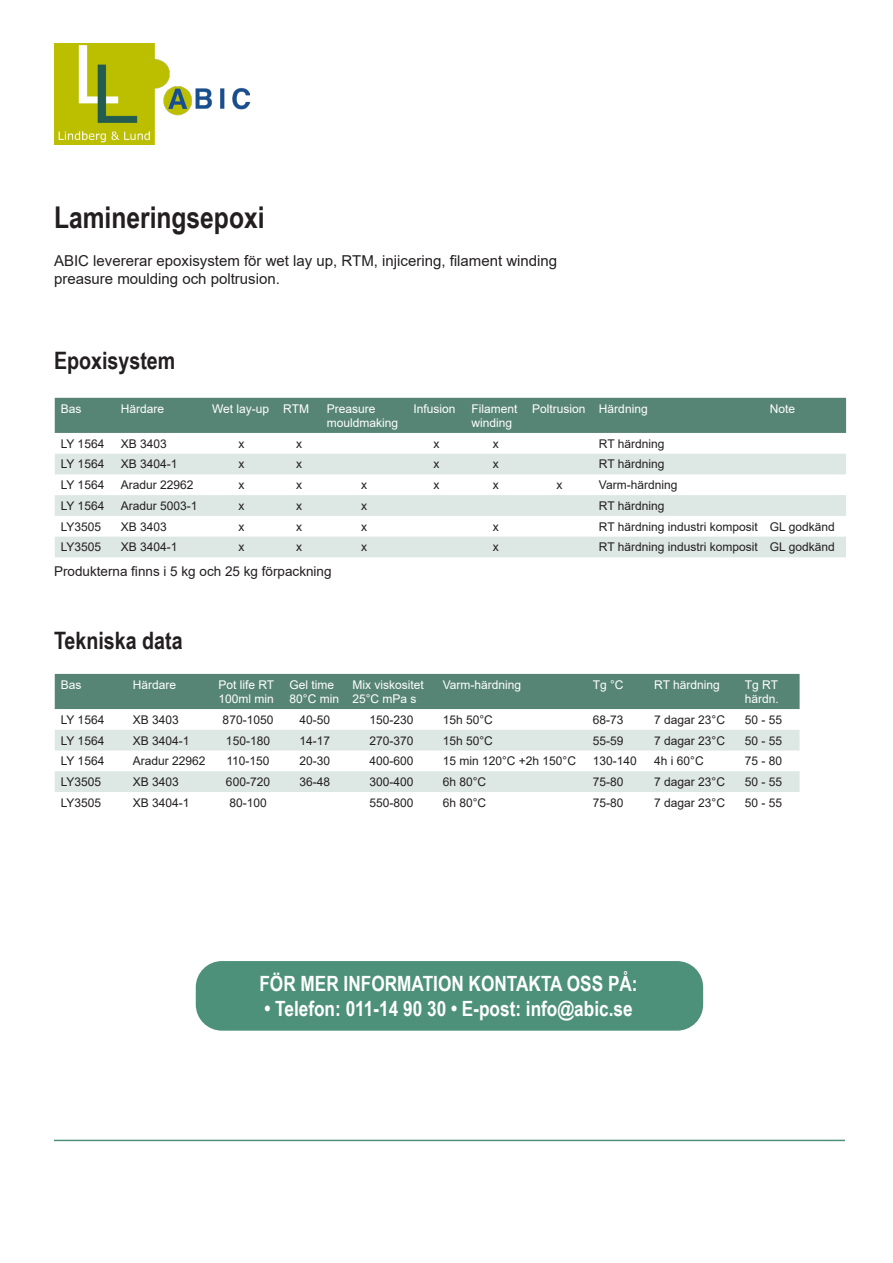
<style>
.page{position:relative;width:893px;height:1263px;background:#fff}
.page>*{position:absolute;margin:0;border:0;box-sizing:border-box;transform-origin:0 0}
.t1{font:700 30px "Arial Narrow";color:#231f20}
.t2{font:700 24px "Arial Narrow";color:#231f20}
.t3{font:700 21px "Arial Narrow";color:#fff}
.t4{font:15px/18px "Arial";color:#231f20}
.t5{font:13.5px "Arial";color:#231f20}
.Allmänt_styckeformat{font:12px "Arial";color:#231f20}
.Allmänt_styckeformat-2{font:12px/14.4px "Arial";color:#fff}
</style>
<div class="page">
<div style="left:55px;top:674px;width:745px;height:35px;background:#578575"></div>
<svg style="left:55px;top:730px;width:745px;height:62px;fill:#dde7e3"></svg>
<div style="left:55px;top:398px;width:791px;height:35px;background:#578575"></div>
<svg style="left:55px;top:454px;width:791px;height:103px;fill:#dde7e3"></svg>
<div style="left:197px;top:962px;width:505px;height:68px;background:#4d917a;border-radius:25px"></div>
<div style="left:196px;top:961px;width:507px;height:70px;border:2px solid #4d917a;border-radius:25px"></div>
<hr style="left:54px;top:1140px;width:791px;height:1px;background:#4d917a">
<img style="left:54px;top:44px;width:196px;height:100px">
<p class="t1" style="left:54px;top:195px;width:212px">Lamineringsepoxi</p>
<p class="t4" style="left:54px;top:252px;width:505px">ABIC levererar epoxisystem för wet lay up, RTM, injicering, filament winding preasure moulding och poltrusion.</p>
<p class="t2" style="left:54px;top:343px;width:123px">Epoxisystem</p>
<p class="Allmänt_styckeformat-2" style="left:61px;top:401px;width:22px">Bas</p>
<p class="Allmänt_styckeformat-2" style="left:121px;top:401px;width:45px">Härdare</p>
<p class="Allmänt_styckeformat-2" style="left:212px;top:401px;width:59px">Wet lay-up</p>
<p class="Allmänt_styckeformat-2" style="left:283px;top:401px;width:27px">RTM</p>
<p class="Allmänt_styckeformat-2" style="left:327px;top:401px;width:73px">Preasure mouldmaking</p>
<p class="Allmänt_styckeformat-2" style="left:413px;top:401px;width:44px">Infusion</p>
<p class="Allmänt_styckeformat-2" style="left:471px;top:401px;width:48px">Filament winding</p>
<p class="Allmänt_styckeformat-2" style="left:532px;top:401px;width:55px">Poltrusion</p>
<p class="Allmänt_styckeformat-2" style="left:599px;top:401px;width:50px">Härdning</p>
<p class="Allmänt_styckeformat-2" style="left:770px;top:401px;width:27px">Note</p>
<p class="Allmänt_styckeformat" style="left:61px;top:435px;width:45px">LY 1564</p>
<p class="Allmänt_styckeformat" style="left:121px;top:435px;width:48px">XB 3403</p>
<p class="Allmänt_styckeformat" style="left:239px;top:435px;width:7px">x</p>
<p class="Allmänt_styckeformat" style="left:296px;top:435px;width:7px">x</p>
<p class="Allmänt_styckeformat" style="left:433px;top:435px;width:7px">x</p>
<p class="Allmänt_styckeformat" style="left:493px;top:435px;width:7px">x</p>
<p class="Allmänt_styckeformat" style="left:599px;top:435px;width:67px">RT härdning</p>
<p class="Allmänt_styckeformat" style="left:61px;top:456px;width:45px">LY 1564</p>
<p class="Allmänt_styckeformat" style="left:121px;top:456px;width:58px">XB 3404-1</p>
<p class="Allmänt_styckeformat" style="left:239px;top:456px;width:7px">x</p>
<p class="Allmänt_styckeformat" style="left:296px;top:456px;width:7px">x</p>
<p class="Allmänt_styckeformat" style="left:433px;top:456px;width:7px">x</p>
<p class="Allmänt_styckeformat" style="left:493px;top:456px;width:7px">x</p>
<p class="Allmänt_styckeformat" style="left:599px;top:456px;width:67px">RT härdning</p>
<p class="Allmänt_styckeformat" style="left:61px;top:477px;width:45px">LY 1564</p>
<p class="Allmänt_styckeformat" style="left:121px;top:477px;width:74px">Aradur 22962</p>
<p class="Allmänt_styckeformat" style="left:239px;top:477px;width:7px">x</p>
<p class="Allmänt_styckeformat" style="left:296px;top:477px;width:7px">x</p>
<p class="Allmänt_styckeformat" style="left:361px;top:477px;width:7px">x</p>
<p class="Allmänt_styckeformat" style="left:433px;top:477px;width:7px">x</p>
<p class="Allmänt_styckeformat" style="left:493px;top:477px;width:7px">x</p>
<p class="Allmänt_styckeformat" style="left:556px;top:477px;width:7px">x</p>
<p class="Allmänt_styckeformat" style="left:599px;top:477px;width:80px">Varm-härdning</p>
<p class="Allmänt_styckeformat" style="left:61px;top:497px;width:45px">LY 1564</p>
<p class="Allmänt_styckeformat" style="left:121px;top:497px;width:78px">Aradur 5003-1</p>
<p class="Allmänt_styckeformat" style="left:239px;top:497px;width:7px">x</p>
<p class="Allmänt_styckeformat" style="left:296px;top:497px;width:7px">x</p>
<p class="Allmänt_styckeformat" style="left:361px;top:497px;width:7px">x</p>
<p class="Allmänt_styckeformat" style="left:599px;top:497px;width:67px">RT härdning</p>
<p class="Allmänt_styckeformat" style="left:61px;top:518px;width:42px">LY3505</p>
<p class="Allmänt_styckeformat" style="left:121px;top:518px;width:48px">XB 3403</p>
<p class="Allmänt_styckeformat" style="left:239px;top:518px;width:7px">x</p>
<p class="Allmänt_styckeformat" style="left:296px;top:518px;width:7px">x</p>
<p class="Allmänt_styckeformat" style="left:361px;top:518px;width:7px">x</p>
<p class="Allmänt_styckeformat" style="left:493px;top:518px;width:7px">x</p>
<p class="Allmänt_styckeformat" style="left:599px;top:518px;width:160px">RT härdning industri komposit</p>
<p class="Allmänt_styckeformat" style="left:770px;top:518px;width:66px">GL godkänd</p>
<p class="Allmänt_styckeformat" style="left:61px;top:539px;width:42px">LY3505</p>
<p class="Allmänt_styckeformat" style="left:121px;top:539px;width:58px">XB 3404-1</p>
<p class="Allmänt_styckeformat" style="left:239px;top:539px;width:7px">x</p>
<p class="Allmänt_styckeformat" style="left:296px;top:539px;width:7px">x</p>
<p class="Allmänt_styckeformat" style="left:361px;top:539px;width:7px">x</p>
<p class="Allmänt_styckeformat" style="left:493px;top:539px;width:7px">x</p>
<p class="Allmänt_styckeformat" style="left:599px;top:539px;width:160px">RT härdning industri komposit</p>
<p class="Allmänt_styckeformat" style="left:770px;top:539px;width:66px">GL godkänd</p>
<p class="t5" style="left:54px;top:562px;width:279px">Produkterna finns i 5 kg och 25 kg förpackning</p>
<p class="t2" style="left:54px;top:622px;width:130px">Tekniska data</p>
<p class="Allmänt_styckeformat-2" style="left:61px;top:677px;width:22px">Bas</p>
<p class="Allmänt_styckeformat-2" style="left:133px;top:677px;width:45px">Härdare</p>
<p class="Allmänt_styckeformat-2" style="left:218px;top:677px;width:57px">Pot life RT<br>100ml min</p>
<p class="Allmänt_styckeformat-2" style="left:290px;top:677px;width:51px">Gel time<br>80°C min</p>
<p class="Allmänt_styckeformat-2" style="left:352px;top:677px;width:73px">Mix viskositet<br>25°C mPa s</p>
<p class="Allmänt_styckeformat-2" style="left:443px;top:677px;width:80px">Varm-härdning</p>
<p class="Allmänt_styckeformat-2" style="left:593px;top:677px;width:32px">Tg °C</p>
<p class="Allmänt_styckeformat-2" style="left:654px;top:677px;width:67px">RT härdning</p>
<p class="Allmänt_styckeformat-2" style="left:745px;top:677px;width:36px">Tg RT härdn.</p>
<p class="Allmänt_styckeformat" style="left:61px;top:711px;width:45px">LY 1564</p>
<p class="Allmänt_styckeformat" style="left:133px;top:711px;width:48px">XB 3403</p>
<p class="Allmänt_styckeformat" style="left:223px;top:711px;width:52px">870-1050</p>
<p class="Allmänt_styckeformat" style="left:300px;top:711px;width:32px">40-50</p>
<p class="Allmänt_styckeformat" style="left:369px;top:711px;width:46px">150-230</p>
<p class="Allmänt_styckeformat" style="left:443px;top:711px;width:52px">15h 50°C</p>
<p class="Allmänt_styckeformat" style="left:593px;top:711px;width:32px">68-73</p>
<p class="Allmänt_styckeformat" style="left:654px;top:711px;width:72px">7 dagar 23°C</p>
<p class="Allmänt_styckeformat" style="left:745px;top:711px;width:39px">50 - 55</p>
<p class="Allmänt_styckeformat" style="left:61px;top:732px;width:45px">LY 1564</p>
<p class="Allmänt_styckeformat" style="left:133px;top:732px;width:58px">XB 3404-1</p>
<p class="Allmänt_styckeformat" style="left:226px;top:732px;width:46px">150-180</p>
<p class="Allmänt_styckeformat" style="left:300px;top:732px;width:32px">14-17</p>
<p class="Allmänt_styckeformat" style="left:369px;top:732px;width:46px">270-370</p>
<p class="Allmänt_styckeformat" style="left:443px;top:732px;width:52px">15h 50°C</p>
<p class="Allmänt_styckeformat" style="left:593px;top:732px;width:32px">55-59</p>
<p class="Allmänt_styckeformat" style="left:654px;top:732px;width:72px">7 dagar 23°C</p>
<p class="Allmänt_styckeformat" style="left:745px;top:732px;width:39px">50 - 55</p>
<p class="Allmänt_styckeformat" style="left:61px;top:753px;width:45px">LY 1564</p>
<p class="Allmänt_styckeformat" style="left:133px;top:753px;width:74px">Aradur 22962</p>
<p class="Allmänt_styckeformat" style="left:226px;top:753px;width:45px">110-150</p>
<p class="Allmänt_styckeformat" style="left:300px;top:753px;width:32px">20-30</p>
<p class="Allmänt_styckeformat" style="left:369px;top:753px;width:46px">400-600</p>
<p class="Allmänt_styckeformat" style="left:443px;top:753px;width:135px">15 min 120°C +2h 150°C</p>
<p class="Allmänt_styckeformat" style="left:593px;top:753px;width:46px">130-140</p>
<p class="Allmänt_styckeformat" style="left:654px;top:753px;width:51px">4h i 60°C</p>
<p class="Allmänt_styckeformat" style="left:745px;top:753px;width:39px">75 - 80</p>
<p class="Allmänt_styckeformat" style="left:61px;top:773px;width:42px">LY3505</p>
<p class="Allmänt_styckeformat" style="left:133px;top:773px;width:48px">XB 3403</p>
<p class="Allmänt_styckeformat" style="left:226px;top:773px;width:46px">600-720</p>
<p class="Allmänt_styckeformat" style="left:300px;top:773px;width:32px">36-48</p>
<p class="Allmänt_styckeformat" style="left:369px;top:773px;width:46px">300-400</p>
<p class="Allmänt_styckeformat" style="left:443px;top:773px;width:45px">6h 80°C</p>
<p class="Allmänt_styckeformat" style="left:593px;top:773px;width:32px">75-80</p>
<p class="Allmänt_styckeformat" style="left:654px;top:773px;width:72px">7 dagar 23°C</p>
<p class="Allmänt_styckeformat" style="left:745px;top:773px;width:39px">50 - 55</p>
<p class="Allmänt_styckeformat" style="left:61px;top:794px;width:42px">LY3505</p>
<p class="Allmänt_styckeformat" style="left:133px;top:794px;width:58px">XB 3404-1</p>
<p class="Allmänt_styckeformat" style="left:229px;top:794px;width:39px">80-100</p>
<p class="Allmänt_styckeformat" style="left:369px;top:794px;width:46px">550-800</p>
<p class="Allmänt_styckeformat" style="left:443px;top:794px;width:45px">6h 80°C</p>
<p class="Allmänt_styckeformat" style="left:593px;top:794px;width:32px">75-80</p>
<p class="Allmänt_styckeformat" style="left:654px;top:794px;width:72px">7 dagar 23°C</p>
<p class="Allmänt_styckeformat" style="left:745px;top:794px;width:39px">50 - 55</p>
<p class="t3" style="left:259px;top:967px;width:380px">FÖR MER INFORMATION KONTAKTA OSS PÅ:</p>
<p class="t3" style="left:264px;top:993px;width:370px">• Telefon: 011-14 90 30 • E-post: info@abic.se</p>
</div>
